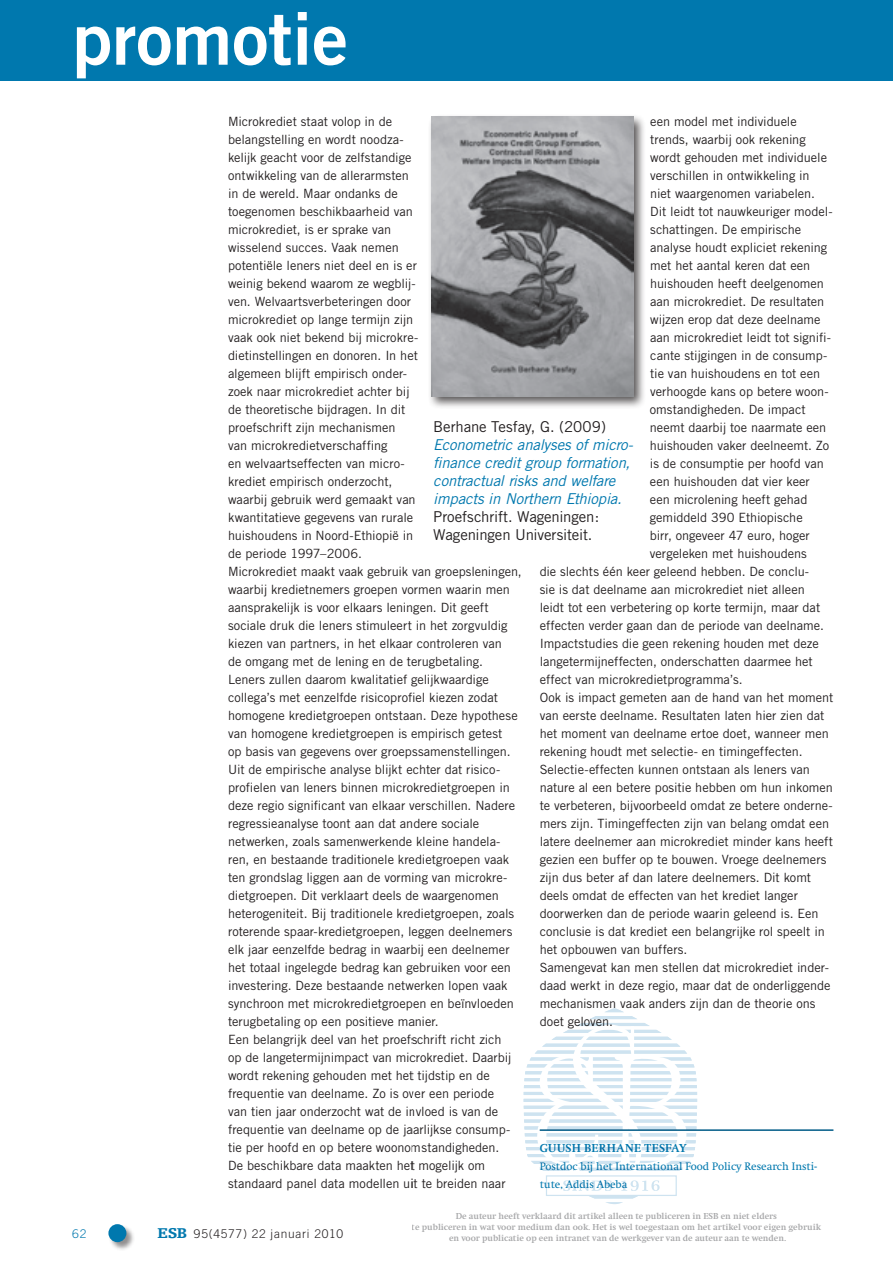
<style>
.page{position:relative;width:893px;height:1263px;background:#fff}
.page>*{position:absolute;margin:0;border:0;box-sizing:border-box;transform-origin:0 0}
.t1{font:72px "Trade Gothic Bold Two";color:#fff}
.t2{font:italic 15px/18px "Trade Gothic";letter-spacing:-.015em;color:#0078ae}
.t3{font:15px/18px "Trade Gothic";letter-spacing:-.01em;color:#231f20}
.t4{font:12.75px/18px "Trade Gothic";color:#231f20}
.t5{font:300 12px "Trade Gothic";letter-spacing:.06em;color:#231f20}
.t6{font:700 12px "Swift";letter-spacing:.04em;color:#0078ae}
.t7{font:300 12px "Trade Gothic";color:#0078ae}
.t8{font:11.25px/18px "Swift";color:#0078ae}
.t9{font:700 9px/10.8px "Swift";color:#6c6d70;text-align:center}
.s1{font-family:"Egyptienne F";font-weight:900;font-size:15px;color:#0078ae}
</style>
<div class="page">
<div style="left:108px;top:1224px;width:27px;height:27px;background:#231f20;opacity:.5"></div>
<div style="left:108px;top:1224px;width:18px;height:18px;background:#0078ae;border-radius:50%"></div>
<div style="left:0;top:0;width:893px;height:81px;background:#0078ae"></div>
<div style="left:427px;top:113px;width:219px;height:296px;background:#231f20;opacity:.75"></div>
<img style="left:431px;top:117px;width:202px;height:279px">
<hr style="left:540px;top:1129px;width:293px;height:2px;background:#005c87">
<svg style="left:523px;top:1008px;width:185px;height:196px"></svg>
<h1 class="t1" style="left:72px;top:-6px;width:277px">promotie</h1>
<p class="t4" style="left:228px;top:112px;width:295px">Microkrediet staat volop in de<br>belangstelling en wordt noodza-<br>kelijk geacht voor de zelfstandige<br>ontwikkeling van de allerarmsten<br>in de wereld. Maar ondanks de<br>toegenomen beschikbaarheid van<br>microkrediet, is er sprake van<br>wisselend succes. Vaak nemen<br>potentiële leners niet deel en is er<br>weinig bekend waarom ze wegblij-<br>ven. Welvaartsverbeteringen door<br>microkrediet op lange termijn zijn<br>vaak ook niet bekend bij microkre-<br>dietinstellingen en donoren. In het<br>algemeen blijft empirisch onder-<br>zoek naar microkrediet achter bij<br>de theoretische bijdragen. In dit<br>proefschrift zijn mechanismen<br>van microkredietverschaffing<br>en welvaartseffecten van micro-<br>krediet empirisch onderzocht,<br>waarbij gebruik werd gemaakt van<br>kwantitatieve gegevens van rurale<br>huishoudens in Noord-Ethiopië in<br>de periode 1997–2006.<br>Microkrediet maakt vaak gebruik van groepsleningen, waarbij kredietnemers groepen vormen waarin men aansprakelijk is voor elkaars leningen. Dit geeft sociale druk die leners stimuleert in het zorgvuldig kiezen van partners, in het elkaar controleren van<br>de omgang met de lening en de terugbetaling.<br>Leners zullen daarom kwalitatief gelijkwaardige collega’s met eenzelfde risicoprofiel kiezen zodat homogene kredietgroepen ontstaan. Deze hypothese van homogene kredietgroepen is empirisch getest<br>op basis van gegevens over groepssamenstellingen.<br>Uit de empirische analyse blijkt echter dat risico&shy;profielen van leners binnen microkredietgroepen in deze regio significant van elkaar verschillen. Nadere regressieanalyse toont aan dat andere sociale netwerken, zoals samenwerkende kleine handela&shy;ren, en bestaande traditionele kredietgroepen vaak ten grondslag liggen aan de vorming van microkre&shy;dietgroepen. Dit verklaart deels de waargenomen heterogeniteit. Bij traditionele kredietgroepen, zoals roterende spaar-kredietgroepen, leggen deelnemers elk jaar eenzelfde bedrag in waarbij een deelnemer het totaal ingelegde bedrag kan gebruiken voor een investering. Deze bestaande netwerken lopen vaak synchroon met microkredietgroepen en beïnvloeden terugbetaling op een positieve manier.<br>Een belangrijk deel van het proefschrift richt zich<br>op de langetermijnimpact van microkrediet. Daarbij wordt rekening gehouden met het tijdstip en de frequentie van deelname. Zo is over een periode<br>van tien jaar onderzocht wat de invloed is van de frequentie van deelname op de jaarlijkse consump&shy;tie per hoofd en op betere woonomstandigheden.<br>De beschikbare data maakten het mogelijk om standaard panel data modellen uit te breiden naar</p>
<p class="t4" style="left:650px;top:112px;width:148px">een model met individuele</p>
<p class="t4" style="left:650px;top:130px;width:157px">trends, waarbij ook rekening</p>
<p class="t4" style="left:650px;top:148px;width:178px">wordt gehouden met individuele</p>
<p class="t4" style="left:650px;top:166px;width:161px">verschillen in ontwikkeling in</p>
<p class="t4" style="left:650px;top:184px;width:166px">niet waargenomen variabelen.</p>
<p class="t4" style="left:650px;top:202px;width:184px">Dit leidt tot nauwkeuriger model-</p>
<p class="t4" style="left:650px;top:220px;width:152px">schattingen. De empirische</p>
<p class="t4" style="left:650px;top:238px;width:179px">analyse houdt expliciet rekening</p>
<p class="t4" style="left:650px;top:256px;width:162px">met het aantal keren dat een</p>
<p class="t4" style="left:650px;top:274px;width:175px">huishouden heeft deelgenomen</p>
<p class="t4" style="left:650px;top:292px;width:176px">aan microkrediet. De resultaten</p>
<p class="t4" style="left:650px;top:310px;width:172px">wijzen erop dat deze deelname</p>
<p class="t4" style="left:650px;top:328px;width:182px">aan microkrediet leidt tot signifi-</p>
<p class="t4" style="left:650px;top:346px;width:179px">cante stijgingen in de consump-</p>
<p class="t4" style="left:650px;top:364px;width:171px">tie van huishoudens en tot een</p>
<p class="t4" style="left:650px;top:382px;width:180px">verhoogde kans op betere woon-</p>
<p class="t4" style="left:650px;top:400px;width:157px">omstandigheden. De impact</p>
<p class="t4" style="left:650px;top:418px;width:178px">neemt daarbij toe naarmate een</p>
<p class="t4" style="left:650px;top:436px;width:181px">huishouden vaker deelneemt. Zo</p>
<p class="t4" style="left:650px;top:454px;width:175px">is de consumptie per hoofd van</p>
<p class="t4" style="left:650px;top:472px;width:161px">een huishouden dat vier keer</p>
<p class="t4" style="left:650px;top:490px;width:159px">een microlening heeft gehad</p>
<p class="t4" style="left:650px;top:508px;width:154px">gemiddeld 390 Ethiopische</p>
<p class="t4" style="left:650px;top:526px;width:161px">birr, ongeveer 47 euro, hoger</p>
<p class="t4" style="left:650px;top:544px;width:158px">vergeleken met huishoudens</p>
<p class="t4" style="left:540px;top:562px;width:271px">die slechts één keer geleend hebben. De conclu-</p>
<p class="t4" style="left:540px;top:580px;width:267px">sie is dat deelname aan microkrediet niet alleen</p>
<p class="t4" style="left:540px;top:598px;width:282px">leidt tot een verbetering op korte termijn, maar dat</p>
<p class="t4" style="left:540px;top:616px;width:286px">effecten verder gaan dan de periode van deelname.</p>
<p class="t4" style="left:540px;top:634px;width:281px">Impactstudies die geen rekening houden met deze</p>
<p class="t4" style="left:540px;top:652px;width:275px">langetermijneffecten, onderschatten daarmee het</p>
<p class="t4" style="left:540px;top:670px;width:204px">effect van microkredietprogramma’s.</p>
<p class="t4" style="left:540px;top:688px;width:295px">Ook is impact gemeten aan de hand van het moment</p>
<p class="t4" style="left:540px;top:706px;width:286px">van eerste deelname. Resultaten laten hier zien dat</p>
<p class="t4" style="left:540px;top:724px;width:291px">het moment van deelname ertoe doet, wanneer men</p>
<p class="t4" style="left:540px;top:742px;width:264px">rekening houdt met selectie- en timingeffecten.</p>
<p class="t4" style="left:540px;top:760px;width:272px">Selectie-effecten kunnen ontstaan als leners van</p>
<p class="t4" style="left:540px;top:778px;width:295px">nature al een betere positie hebben om hun inkomen</p>
<p class="t4" style="left:540px;top:796px;width:295px">te verbeteren, bijvoorbeeld omdat ze betere onderne-</p>
<p class="t4" style="left:540px;top:814px;width:291px">mers zijn. Timingeffecten zijn van belang omdat een</p>
<p class="t4" style="left:540px;top:832px;width:295px">latere deelnemer aan microkrediet minder kans heeft</p>
<p class="t4" style="left:540px;top:850px;width:288px">gezien een buffer op te bouwen. Vroege deelnemers</p>
<p class="t4" style="left:540px;top:868px;width:273px">zijn dus beter af dan latere deelnemers. Dit komt</p>
<p class="t4" style="left:540px;top:886px;width:260px">deels omdat de effecten van het krediet langer</p>
<p class="t4" style="left:540px;top:904px;width:280px">doorwerken dan de periode waarin geleend is. Een</p>
<p class="t4" style="left:540px;top:922px;width:287px">conclusie is dat krediet een belangrijke rol speelt in</p>
<p class="t4" style="left:540px;top:940px;width:149px">het opbouwen van buffers.</p>
<p class="t4" style="left:540px;top:958px;width:291px">Samengevat kan men stellen dat microkrediet inder-</p>
<p class="t4" style="left:540px;top:976px;width:292px">daad werkt in deze regio, maar dat de onderliggende</p>
<p class="t4" style="left:540px;top:994px;width:277px">mechanismen vaak anders zijn dan de theorie ons</p>
<p class="t4" style="left:540px;top:1012px;width:75px">doet geloven.</p>
<p class="t3" style="left:433px;top:417px;width:174px">Berhane Tesfay, G. (2009)</p>
<p class="t2" style="left:433px;top:435px;width:201px">Econometric analyses of micro&shy;finance credit group formation, contractual risks and welfare impacts in Northern Ethiopia.</p>
<p class="t3" style="left:433px;top:507px;width:168px">Proefschrift. Wageningen:<br>Wageningen Universiteit.</p>
<p class="t6" style="left:540px;top:1142px;width:10px">Guush</p>
<p class="t6" style="left:584px;top:1142px;width:104px">Berhane Tesfay</p>
<p class="t8" style="left:540px;top:1158px;width:279px">Postdoc bij het International Food Policy Research Insti&shy;tute, Addis Abeba</p>
<p class="t9" style="left:412px;top:1211px;width:411px">De auteur heeft verklaard dit artikel alleen te publiceren in ESB en niet elders<br>te publiceren in wat voor medium dan ook. Het is wel toegestaan om het artikel voor eigen gebruik en voor publicatie op een intranet van de werkgever van de auteur aan te wenden.</p>
<p class="t7" style="left:72px;top:1226px;width:16px">62</p>
<p class="t5" style="left:157px;top:1226px;width:187px"><span class="s1">ESB</span> 95(4577) 22 januari 2010</p>
</div>
